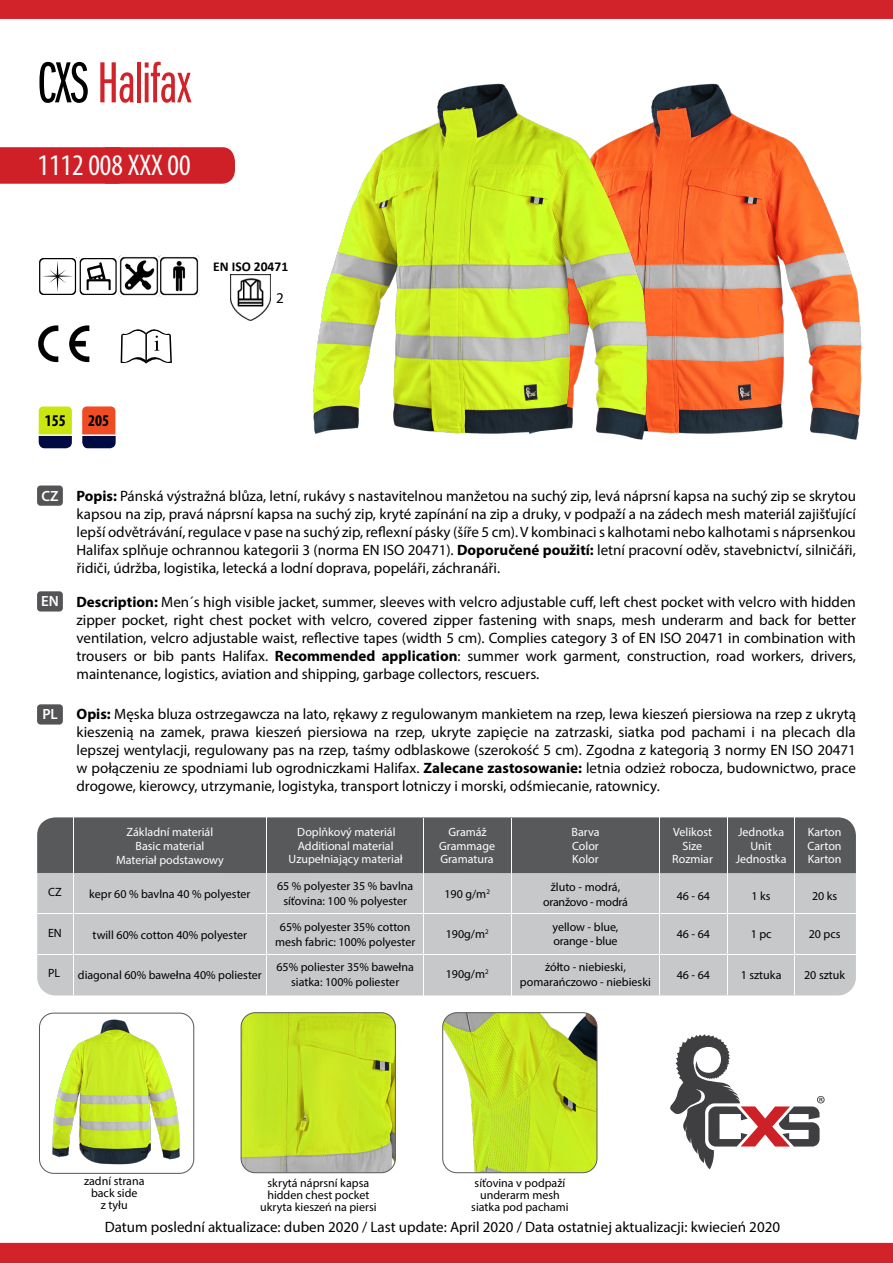
<style>
.page{position:relative;width:893px;height:1263px;background:#fff}
.page>*{position:absolute;margin:0;border:0;box-sizing:border-box;transform-origin:0 0}
.t1{font:60px "Franklin Got Itc DOT Boo Ext Com";letter-spacing:-.01em;color:#d2232a}
.t2{font:condensed 30px "Myriad Pro";color:#fff}
.t3{font:700 condensed 16.5px "Myriad Pro";color:#000}
.t4{font:15px/18px "Myriad Pro";color:#000;text-align:justify}
.t5{font:600 14.85px "Myriad Pro";color:#fff}
.t6{font:700 13.5px "Calibri";color:#000}
.t7{font:12px/12px "Myriad Pro";color:#000;text-align:center}
.t8{font:12px "Myriad Pro";color:#fff}
.t9{font:12px/14.4px "Myriad Pro";letter-spacing:-.02em;color:#000;text-align:center}
.s1{color:#000}
.s2{font-weight:700}
</style>
<div class="page">
<div style="left:0;top:147px;width:235px;height:37px;background:#cf2027"></div>
<img style="left:664px;top:83px;width:198px;height:357px">
<img style="left:241px;top:1013px;width:154px;height:160px">
<div style="left:241px;top:1012px;width:155px;height:161px;border:1px solid #58595b;border-radius:14px"></div>
<img style="left:313px;top:83px;width:351px;height:357px">
<img style="left:443px;top:1013px;width:154px;height:160px">
<div style="left:442px;top:1012px;width:155px;height:161px;border:1px solid #58595b;border-radius:14px"></div>
<svg style="left:670px;top:1034px;width:155px;height:135px"></svg>
<div style="left:37px;top:485px;width:26px;height:21px;background:#545456;border-radius:3px"></div>
<div style="left:37px;top:591px;width:26px;height:20px;background:#545456;border-radius:3px"></div>
<div style="left:37px;top:704px;width:26px;height:20px;background:#545456;border-radius:3px"></div>
<div style="left:0;top:0;width:893px;height:19px;background:#d2232a"></div>
<div style="left:0;top:1243px;width:893px;height:20px;background:#d2232a"></div>
<svg style="left:121px;top:329px;width:51px;height:35px"></svg>
<svg style="left:38px;top:325px;width:20px;height:37px"></svg>
<svg style="left:69px;top:325px;width:20px;height:37px"></svg>
<img style="left:119px;top:256px;width:81px;height:41px">
<svg style="left:39px;top:257px;width:80px;height:38px"></svg>
<div style="left:38px;top:406px;width:35px;height:43px;background:#cbe511;border-radius:5px"></div>
<div style="left:37px;top:405px;width:36px;height:45px;border:2px solid #fff;border-radius:5px"></div>
<div style="left:82px;top:406px;width:33px;height:42px;background:#f04c23;border-radius:4px"></div>
<svg style="left:37px;top:434px;width:36px;height:16px"></svg>
<svg style="left:82px;top:434px;width:34px;height:15px"></svg>
<img style="left:231px;top:275px;width:39px;height:46px">
<img style="left:40px;top:1014px;width:154px;height:159px">
<div style="left:39px;top:1012px;width:155px;height:162px;border:1px solid #58595b;border-radius:14px"></div>
<div style="left:37px;top:817px;width:819px;height:178px;background:#c7c8ca;border-radius:18px"></div>
<div style="left:37px;top:817px;width:819px;height:56px;background:#58595b"></div>
<hr style="left:73px;top:817px;width:1px;height:178px;background:#fff">
<hr style="left:37px;top:954px;width:819px;height:1px;background:#fff">
<hr style="left:37px;top:913px;width:819px;height:1px;background:#fff">
<hr style="left:267px;top:817px;width:1px;height:178px;background:#fff">
<hr style="left:794px;top:817px;width:1px;height:178px;background:#fff">
<hr style="left:727px;top:817px;width:1px;height:178px;background:#fff">
<hr style="left:659px;top:817px;width:1px;height:178px;background:#fff">
<hr style="left:423px;top:818px;width:1px;height:178px;background:#fff">
<hr style="left:511px;top:818px;width:1px;height:178px;background:#fff">
<h1 class="t1" style="left:37px;top:51px;width:156px"><span class="s1">CXS</span> Halifax</h1>
<h2 class="t2" style="left:38px;top:147px;width:155px">1112 008 XXX 00</h2>
<p class="t6" style="left:213px;top:257px;width:76px">EN ISO 20471</p>
<p class="t4" style="left:276px;top:289px;width:9px">2</p>
<p class="t3" style="left:45px;top:410px;width:23px">155</p>
<p class="t3" style="left:88px;top:410px;width:23px">205</p>
<p class="t5" style="left:42px;top:486px;width:19px">CZ</p>
<p class="t5" style="left:41px;top:592px;width:19px">EN</p>
<p class="t5" style="left:42px;top:705px;width:17px">PL</p>
<p class="t7" style="left:48px;top:886px;width:15px">CZ</p>
<p class="t7" style="left:48px;top:926px;width:15px">EN</p>
<p class="t7" style="left:48px;top:967px;width:14px">PL</p>
<p class="t4" style="left:77px;top:486px;width:781px"><span class="s2">Popis:</span> Pánská výstražná blůza, letní, rukávy s nastavitelnou manžetou na suchý zip, levá náprsní kapsa na suchý zip se skrytou kapsou na zip, pravá náprsní kapsa na suchý zip, kryté zapínání na zip a druky, v podpaží a na zádech mesh materiál zajišťující lepší odvětrávání, regulace v pase na suchý zip, reflexní pásky (šíře 5 cm). V kombinaci s kalhotami nebo kalhotami s náprsenkou Halifax splňuje ochrannou kategorii 3 (norma EN ISO 20471). <span class="s2">Doporučené použití:</span> letní pracovní oděv, stavebnictví, silničáři, řidiči, údržba, logistika, letecká a lodní doprava, popeláři, záchranáři.</p>
<p class="t4" style="left:77px;top:592px;width:781px"><span class="s2">Description:</span> Men´s high visible jacket, summer, sleeves with velcro adjustable cuff, left chest pocket with velcro with hidden zipper pocket, right chest pocket with velcro, covered zipper fastening with snaps, mesh underarm and back for better ventilation, velcro adjustable waist, reflective tapes (width 5 cm). Complies category 3 of EN ISO 20471 in combination with trousers or bib pants Halifax. <span class="s2">Recommended application</span>: summer work garment, construction, road workers, drivers, maintenance, logistics, aviation and shipping, garbage collectors, rescuers.</p>
<p class="t4" style="left:77px;top:705px;width:781px"><span class="s2">Opis:</span> Męska bluza ostrzegawcza na lato, rękawy z regulowanym mankietem na rzep, lewa kieszeń piersiowa na rzep z ukrytą kieszenią na zamek, prawa kieszeń piersiowa na rzep, ukryte zapięcie na zatrzaski, siatka pod pachami i na plecach dla lepszej wentylacji, regulowany pas na rzep, taśmy odblaskowe (szerokość 5 cm). Zgodna z kategorią 3 normy EN ISO 20471 w połączeniu ze spodniami lub ogrodniczkami Halifax. <span class="s2">Zalecane zastosowanie:</span> letnia odzież robocza, budownictwo, prace drogowe, kierowcy, utrzymanie, logistyka, transport lotniczy i morski, odśmiecanie, ratownicy.</p>
<p class="t8" style="left:127px;top:825px;width:88px">Základní materiál</p>
<p class="t8" style="left:135px;top:838px;width:70px">Basic material</p>
<p class="t8" style="left:116px;top:852px;width:109px">Materiał podstawowy</p>
<p class="t8" style="left:297px;top:825px;width:100px">Doplňkový materiál</p>
<p class="t8" style="left:289px;top:852px;width:116px">Uzupełniający materiał</p>
<p class="t8" style="left:298px;top:838px;width:97px">Additional material</p>
<p class="t8" style="left:448px;top:825px;width:40px">Gramáž</p>
<p class="t8" style="left:440px;top:852px;width:55px">Gramatura</p>
<p class="t8" style="left:439px;top:838px;width:57px">Grammage</p>
<p class="t8" style="left:571px;top:825px;width:30px">Barva</p>
<p class="t8" style="left:572px;top:852px;width:28px">Kolor</p>
<p class="t8" style="left:572px;top:838px;width:28px">Color</p>
<p class="t8" style="left:673px;top:825px;width:40px">Velikost</p>
<p class="t8" style="left:672px;top:852px;width:42px">Rozmiar</p>
<p class="t8" style="left:682px;top:838px;width:21px">Size</p>
<p class="t8" style="left:738px;top:825px;width:48px">Jednotka</p>
<p class="t8" style="left:736px;top:852px;width:52px">Jednostka</p>
<p class="t8" style="left:750px;top:838px;width:23px">Unit</p>
<p class="t8" style="left:808px;top:825px;width:35px">Karton</p>
<p class="t8" style="left:808px;top:852px;width:35px">Karton</p>
<p class="t8" style="left:808px;top:838px;width:36px">Carton</p>
<p class="t7" style="left:89px;top:888px;width:163px">kepr 60 % bavlna 40 % polyester</p>
<p class="t7" style="left:93px;top:928px;width:156px">twill 60% cotton 40% polyester</p>
<p class="t7" style="left:78px;top:968px;width:185px">diagonal 60% bawełna 40% poliester</p>
<p class="t7" style="left:277px;top:879px;width:138px;line-height:15px">65 % polyester 35 % bavlna síťovina: 100 % polyester</p>
<p class="t7" style="left:275px;top:919px;width:142px;line-height:15px">65% polyester 35% cotton mesh fabric: 100% polyester</p>
<p class="t7" style="left:276px;top:959px;width:139px;line-height:15px">65% poliester 35% bawełna siatka: 100% poliester</p>
<p class="t7" style="left:444px;top:887px;width:47px">190 g/m<sup>2</sup></p>
<p class="t7" style="left:446px;top:928px;width:44px">190g/m<sup>2</sup></p>
<p class="t7" style="left:446px;top:968px;width:44px">190g/m<sup>2</sup></p>
<p class="t9" style="left:543px;top:880px;width:86px">žluto - modrá, oranžovo - modrá</p>
<p class="t7" style="left:552px;top:919px;width:67px;line-height:14.4px;text-align:left">yellow - blue, orange - blue</p>
<p class="t7" style="left:520px;top:960px;width:133px;line-height:14.4px">żółto - niebieski, pomarańczowo - niebieski</p>
<p class="t7" style="left:677px;top:890px;width:35px">46 - 64</p>
<p class="t7" style="left:677px;top:928px;width:35px">46 - 64</p>
<p class="t7" style="left:677px;top:969px;width:35px">46 - 64</p>
<p class="t7" style="left:752px;top:890px;width:21px">1 ks</p>
<p class="t7" style="left:812px;top:890px;width:27px">20 ks</p>
<p class="t7" style="left:751px;top:928px;width:22px">1 pc</p>
<p class="t7" style="left:809px;top:928px;width:33px">20 pcs</p>
<p class="t7" style="left:741px;top:969px;width:42px">1 sztuka</p>
<p class="t7" style="left:804px;top:969px;width:42px">20 sztuk</p>
<p class="t7" style="left:84px;top:1175px;width:62px">zadní strana back side<br>z tyłu</p>
<p class="t7" style="left:260px;top:1177px;width:118px">skrytá náprsní kapsa hidden chest pocket ukryta kieszeń na piersi</p>
<p class="t7" style="left:471px;top:1177px;width:99px">síťovina v podpaží underarm mesh siatka pod pachami</p>
<p class="t4" style="left:105px;top:1218px;width:677px">Datum poslední aktualizace: duben 2020 / Last update: April 2020 / Data ostatniej aktualizacji: kwiecień 2020</p>
</div>
